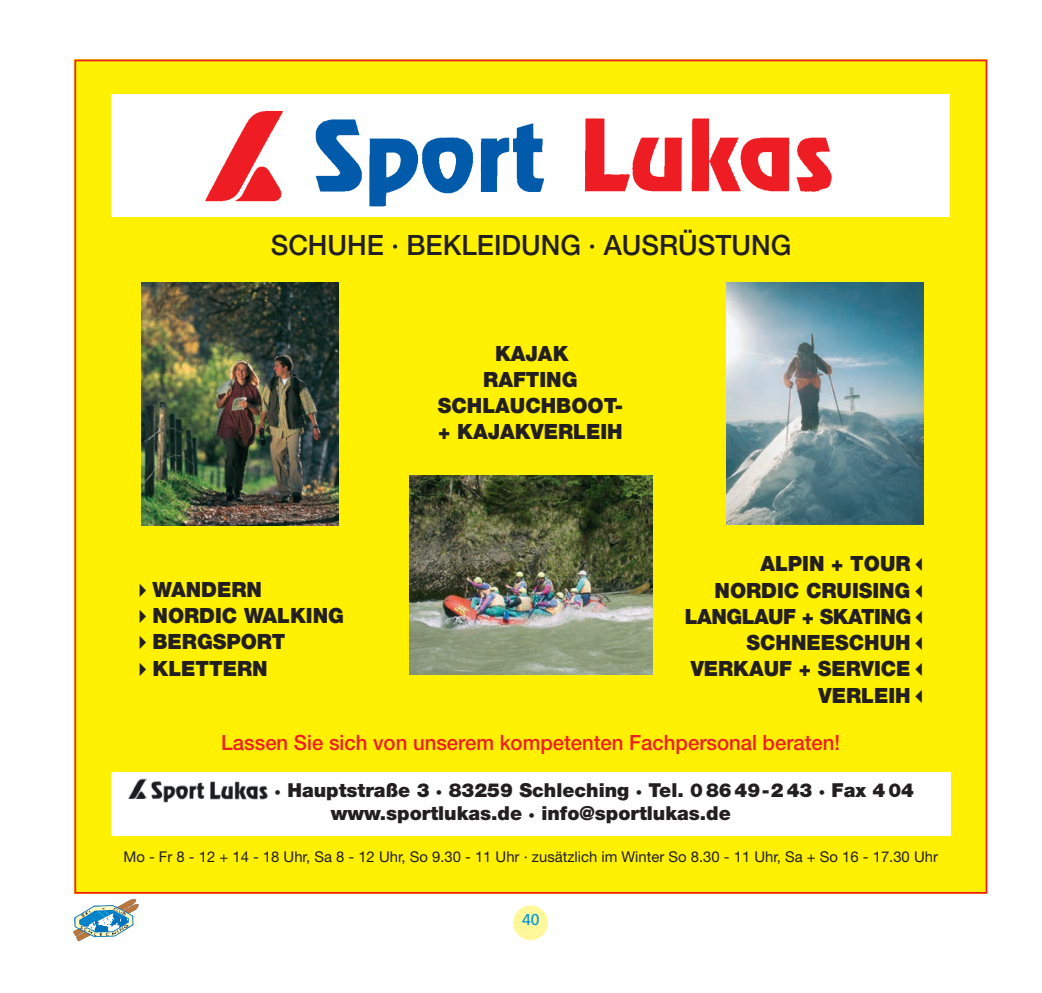
<style>
.page{position:relative;width:1042px;height:993px;background:#fff}
.page>*{position:absolute;margin:0;border:0;box-sizing:border-box;transform-origin:0 0}
.t1{font:500 28px "Helvetica Neue LT";color:#231f20}
.t2{font:900 21px/26.2px "Helvetica Neue LT";color:#231f20}
.t3{font:500 21px "Helvetica Neue LT";color:#ee1d23}
.t4{font:900 19.25px/22.8px "Helvetica Neue LT";color:#231f20}
.t5{font:15.75px "Frutiger LT";color:#0095d9}
.t6{font:14.88px "Helvetica Neue LT";color:#231f20}
</style>
<div class="page">
<svg style="left:73px;top:899px;width:66px;height:41px"></svg>
<div style="left:513px;top:905px;width:35px;height:34px;background:#fff79a;border-radius:50%"></div>
<div style="left:74px;top:60px;width:913px;height:833px;background:#fff101"></div>
<div style="left:111px;top:94px;width:839px;height:123px;background:#fff"></div>
<div style="left:111px;top:772px;width:839px;height:63px;background:#fff"></div>
<img style="left:205px;top:110px;width:78px;height:92px">
<img style="left:315px;top:119px;width:230px;height:88px">
<img style="left:585px;top:118px;width:247px;height:74px">
<img style="left:152px;top:781px;width:117px;height:22px">
<img style="left:129px;top:778px;width:17px;height:20px">
<img style="left:141px;top:283px;width:197px;height:242px">
<img style="left:726px;top:282px;width:197px;height:242px">
<img style="left:409px;top:475px;width:243px;height:198px">
<h1 class="t1" style="left:271px;top:235px;width:522px">SCHUHE · BEKLEIDUNG · AUSRÜSTUNG</h1>
<p class="t2" style="left:438px;top:341px;width:187px;text-align:center">KAJAK<br>RAFTING<br>SCHLAUCHBOOT-+ KAJAKVERLEIH</p>
<p class="t2" style="left:685px;top:552px;width:228px;text-align:right">ALPIN + TOUR<br>NORDIC CRUISING<br>LANGLAUF + SKATING<br>SCHNEESCHUH<br>VERKAUF + SERVICE<br>VERLEIH</p>
<p class="t3" style="left:221px;top:734px;width:620px">Lassen Sie sich von unserem kompetenten Fachpersonal beraten!</p>
<p class="t4" style="left:331px;top:780px;width:585px;text-indent:-56px">· Hauptstraße 3 · 83259 Schleching · Tel. 0 86 49-2 43 · Fax 4 04 www.sportlukas.de · info@sportlukas.de</p>
<p class="t6" style="left:123px;top:850px;width:816px">Mo - Fr 8 - 12 + 14 - 18 Uhr, Sa 8 - 12 Uhr, So 9.30 - 11 Uhr · zusätzlich im Winter So 8.30 - 11 Uhr, Sa + So 16 - 17.30 Uhr</p>
<p class="t2" style="left:153px;top:578px;width:193px">WANDERN<br>NORDIC WALKING<br>BERGSPORT<br>KLETTERN</p>
<p class="t5" style="left:522px;top:913px;width:19px">40</p>
</div>
